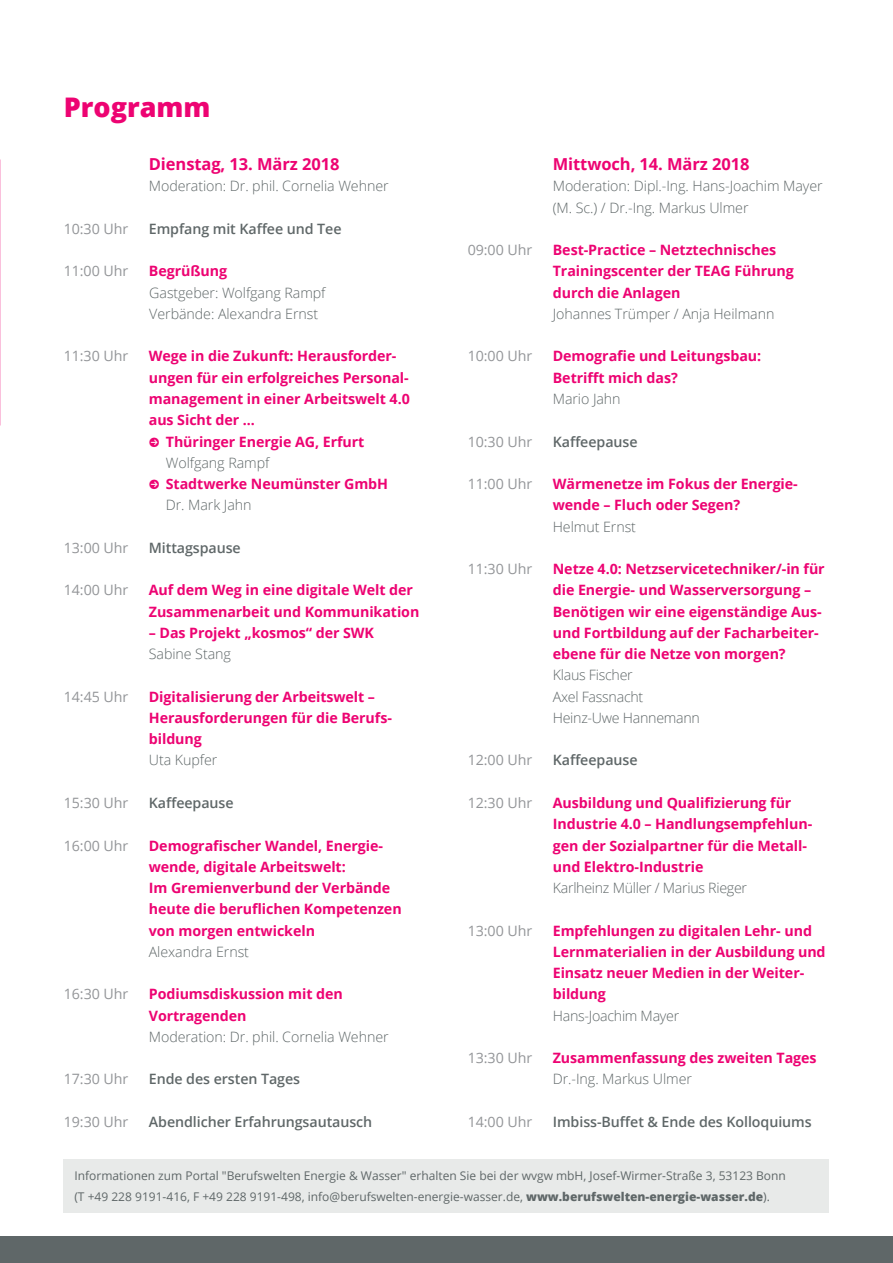
<style>
.page{position:relative;width:893px;height:1263px;background:#fff}
.page>*{position:absolute;margin:0;border:0;box-sizing:border-box;transform-origin:0 0}
.t1{font:800 27px "Open Sans";color:#ed0372}
.t2{font:700 16.5px "Open Sans";letter-spacing:-.005em;color:#ed0372}
.t3{font:700 14.25px/21.3px "Open Sans";letter-spacing:-.005em;color:#ed0372}
.t4{font:300 14.25px/21.3px "Open Sans";letter-spacing:-.005em;color:#5f6768}
.t5{font:14.25px "Open Sans";letter-spacing:-.005em;color:#939598}
.t6{font:600 14.25px "Open Sans";letter-spacing:-.005em;color:#5f6768}
.t7{font:12px/21.3px "Open Sans";color:#5f6768}
.s1{font-weight:300;color:#5f6768}
.s2{font-weight:800}
</style>
<div class="page">
<div style="left:0;top:1236px;width:893px;height:27px;background:#5f6768"></div>
<div style="left:64px;top:1160px;width:765px;height:53px;background:#e8eae9"></div>
<h1 class="t1" style="left:64px;top:87px;width:148px">Programm</h1>
<p class="t2" style="left:149px;top:152px;width:192px">Dienstag, 13. März 2018</p>
<p class="t4" style="left:149px;top:175px;width:241px">Moderation: Dr. phil. Cornelia Wehner</p>
<p class="t5" style="left:64px;top:219px;width:66px">10:30 Uhr</p>
<p class="t6" style="left:149px;top:219px;width:194px">Empfang mit Kaffee und Tee</p>
<p class="t5" style="left:64px;top:261px;width:66px">11:00 Uhr</p>
<p class="t3" style="left:149px;top:260px;width:80px">Begrüßung</p>
<p class="t4" style="left:149px;top:281px;width:178px">Gastgeber: Wolfgang Rampf<br>Verbände: Alexandra Ernst</p>
<p class="t5" style="left:64px;top:346px;width:66px">11:30 Uhr</p>
<p class="t3" style="left:149px;top:345px;width:262px">Wege in die Zukunft: Herausforder&shy;ungen für ein erfolgreiches Personal&shy;management in einer Arbeitswelt 4.0 aus Sicht der ...</p>
<p class="t3" style="left:166px;top:430px;width:200px;text-indent:-17px">● Thüringer Energie AG, Erfurt<br><span class="s1">Wolfgang Rampf</span></p>
<p class="t3" style="left:166px;top:473px;width:224px;text-indent:-17px">● Stadtwerke Neumünster GmbH<br><span class="s1">Dr. Mark Jahn</span></p>
<p class="t5" style="left:64px;top:538px;width:66px">13:00 Uhr</p>
<p class="t6" style="left:149px;top:538px;width:94px">Mittagspause</p>
<p class="t5" style="left:64px;top:580px;width:66px">14:00 Uhr</p>
<p class="t3" style="left:149px;top:579px;width:272px">Auf dem Weg in eine digitale Welt der<br>Zusammenarbeit und Kommunikation</p>
<p class="t3" style="left:149px;top:622px;width:227px">– Das Projekt „kosmos“ der SWK</p>
<p class="t4" style="left:149px;top:643px;width:84px">Sabine Stang</p>
<p class="t5" style="left:64px;top:687px;width:66px">14:45 Uhr</p>
<p class="t3" style="left:149px;top:685px;width:245px">Digitalisierung der Arbeitswelt –<br>Herausforderungen für die Berufs&shy;bildung</p>
<p class="t4" style="left:149px;top:749px;width:70px">Uta Kupfer</p>
<p class="t5" style="left:64px;top:793px;width:66px">15:30 Uhr</p>
<p class="t6" style="left:149px;top:793px;width:86px">Kaffeepause</p>
<p class="t5" style="left:64px;top:835px;width:66px">16:00 Uhr</p>
<p class="t3" style="left:149px;top:834px;width:254px">Demografischer Wandel, Energie&shy;wende, digitale Arbeitswelt:<br>Im Gremienverbund der Verbände heute die beruflichen Kompetenzen von morgen entwickeln</p>
<p class="t4" style="left:149px;top:941px;width:102px">Alexandra Ernst</p>
<p class="t5" style="left:64px;top:984px;width:66px">16:30 Uhr</p>
<p class="t3" style="left:149px;top:983px;width:195px">Podiumsdiskussion mit den<br>Vortragenden</p>
<p class="t4" style="left:149px;top:1026px;width:241px">Moderation: Dr. phil. Cornelia Wehner</p>
<p class="t5" style="left:64px;top:1069px;width:66px">17:30 Uhr</p>
<p class="t6" style="left:149px;top:1069px;width:153px">Ende des ersten Tages</p>
<p class="t5" style="left:64px;top:1112px;width:66px">19:30 Uhr</p>
<p class="t6" style="left:149px;top:1112px;width:225px">Abendlicher Erfahrungsautausch</p>
<p class="t2" style="left:553px;top:152px;width:198px">Mittwoch, 14. März 2018</p>
<p class="t4" style="left:553px;top:175px;width:271px">Moderation: Dipl.-Ing. Hans-Joachim Mayer (M. Sc.) / Dr.-Ing. Markus Ulmer</p>
<p class="t5" style="left:468px;top:240px;width:66px">09:00 Uhr</p>
<p class="t3" style="left:553px;top:239px;width:243px">Best-Practice – Netztechnisches<br>Trainingscenter der TEAG Führung durch die Anlagen</p>
<p class="t4" style="left:553px;top:303px;width:223px">Johannes Trümper / Anja Heilmann</p>
<p class="t5" style="left:468px;top:346px;width:66px">10:00 Uhr</p>
<p class="t3" style="left:553px;top:345px;width:210px">Demografie und Leitungsbau:<br>Betrifft mich das?</p>
<p class="t4" style="left:553px;top:388px;width:69px">Mario Jahn</p>
<p class="t5" style="left:468px;top:432px;width:66px">10:30 Uhr</p>
<p class="t6" style="left:553px;top:432px;width:86px">Kaffeepause</p>
<p class="t5" style="left:468px;top:474px;width:66px">11:00 Uhr</p>
<p class="t3" style="left:553px;top:473px;width:247px">Wärmenetze im Fokus der Energie&shy;wende – Fluch oder Segen?</p>
<p class="t4" style="left:553px;top:515px;width:85px">Helmut Ernst</p>
<p class="t5" style="left:468px;top:559px;width:66px">11:30 Uhr</p>
<p class="t3" style="left:553px;top:558px;width:273px">Netze 4.0: Netzservicetechniker/-in für die Energie- und Wasserversorgung – Benötigen wir eine eigenständige Aus&shy;und Fortbildung auf der Facharbeiter&shy;ebene für die Netze von morgen?</p>
<p class="t4" style="left:553px;top:664px;width:149px">Klaus Fischer<br>Axel Fassnacht<br>Heinz-Uwe Hannemann</p>
<p class="t5" style="left:468px;top:750px;width:66px">12:00 Uhr</p>
<p class="t6" style="left:553px;top:750px;width:86px">Kaffeepause</p>
<p class="t5" style="left:468px;top:793px;width:66px">12:30 Uhr</p>
<p class="t3" style="left:553px;top:792px;width:261px">Ausbildung und Qualifizierung für Industrie 4.0 – Handlungsempfehlun&shy;gen der Sozialpartner für die Metall&shy;und Elektro-Industrie</p>
<p class="t4" style="left:553px;top:877px;width:196px">Karlheinz Müller / Marius Rieger</p>
<p class="t5" style="left:468px;top:921px;width:66px">13:00 Uhr</p>
<p class="t3" style="left:553px;top:919px;width:274px">Empfehlungen zu digitalen Lehr- und<br>Lernmaterialien in der Ausbildung und<br>Einsatz neuer Medien in der Weiter&shy;bildung</p>
<p class="t4" style="left:553px;top:1004px;width:128px">Hans-Joachim Mayer</p>
<p class="t5" style="left:468px;top:1048px;width:66px">13:30 Uhr</p>
<p class="t3" style="left:553px;top:1047px;width:265px">Zusammenfassung des zweiten Tages</p>
<p class="t4" style="left:553px;top:1068px;width:141px">Dr.-Ing. Markus Ulmer</p>
<p class="t5" style="left:468px;top:1112px;width:66px">14:00 Uhr</p>
<p class="t6" style="left:553px;top:1112px;width:260px">Imbiss-Buffet &amp; Ende des Kolloquiums</p>
<p class="t7" style="left:74px;top:1165px;width:713px">Informationen zum Portal "Berufswelten Energie &amp; Wasser" erhalten Sie bei der wvgw mbH, Josef-Wirmer-Straße 3, 53123 Bonn (T +49 228 9191-416, F +49 228 9191-498, info@berufswelten-energie-wasser.de, <span class="s2">www.berufswelten-energie-wasser.de</span>).</p>
</div>
